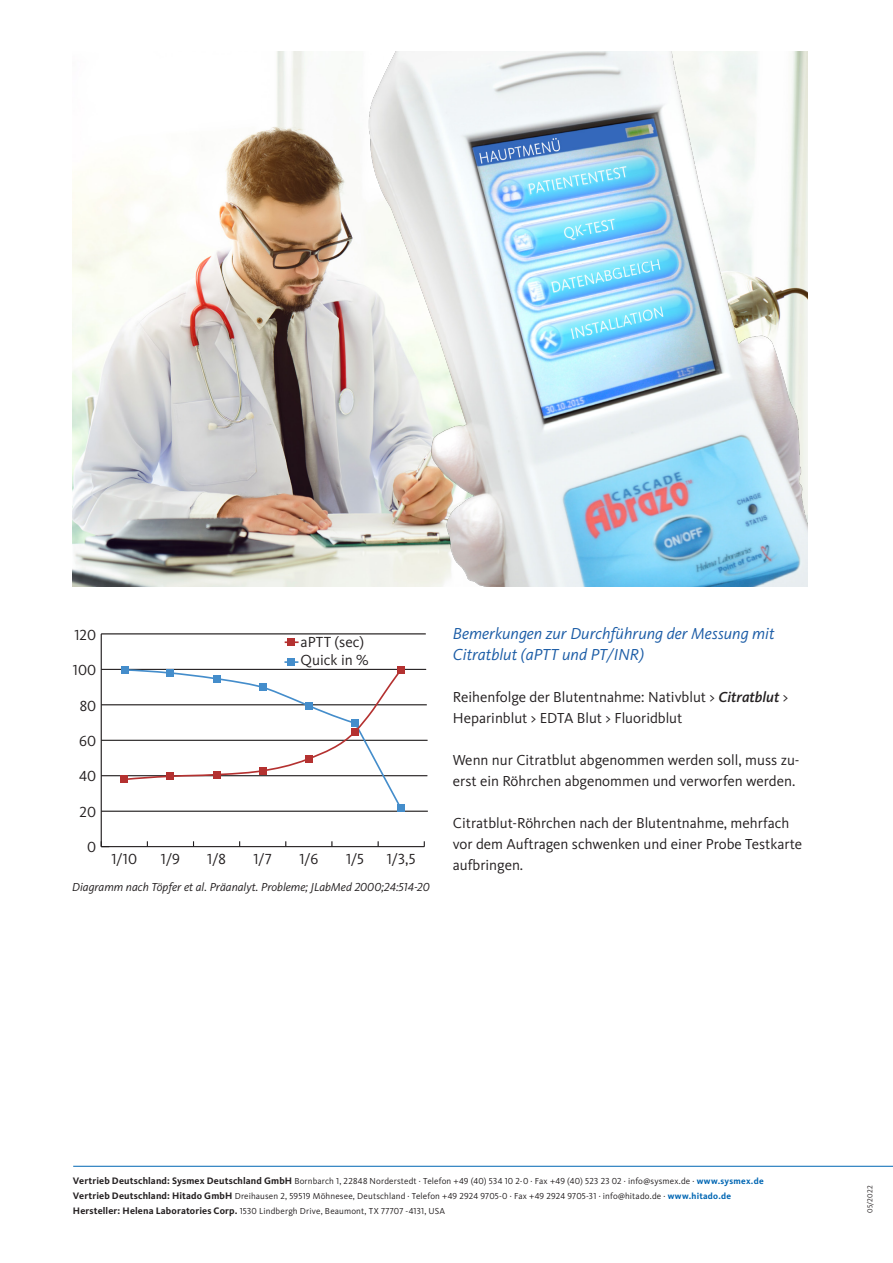
<style>
.page{position:relative;width:893px;height:1263px;background:#fff}
.page>*{position:absolute;margin:0;border:0;box-sizing:border-box;transform-origin:0 0}
.t1{font:italic 16.5px/21px "Kievit Pro";color:#1b5ca6}
.t2{font:15.15px/18.1px "Kievit Pro";color:#231f20}
.t3{font:15px/21px "Kievit Pro";color:#231f20}
.t4{font:italic 12px "Kievit Pro";color:#231f20}
.Address_Bold_6_5_10{font:9px "Kievit Pro";letter-spacing:.015em;color:#231f20}
.Print_standard_5{font:7.5px "Kievit Pro";letter-spacing:.02em;color:#231f20}
.s1{font-weight:500;font-style:italic}
.s2{font-weight:700;font-size:9.75px}
.s3{font-weight:700;color:#0166b3}
</style>
<div class="page">
<img style="left:72px;top:136px;width:176px;height:451px">
<img style="left:248px;top:51px;width:560px;height:536px">
<hr style="left:101px;top:846px;width:323px;height:1px;background:#231f20">
<hr style="left:101px;top:634px;width:1px;height:213px;background:#231f20">
<hr style="left:101px;top:811px;width:326px;height:1px;background:#231f20">
<hr style="left:101px;top:775px;width:326px;height:1px;background:#231f20">
<hr style="left:101px;top:740px;width:326px;height:1px;background:#231f20">
<hr style="left:101px;top:704px;width:326px;height:1px;background:#231f20">
<hr style="left:101px;top:669px;width:325px;height:1px;background:#231f20">
<hr style="left:101px;top:633px;width:325px;height:1px;background:#231f20">
<div style="left:120px;top:775px;width:8px;height:8px;background:#b43130"></div>
<div style="left:397px;top:666px;width:8px;height:8px;background:#b43130"></div>
<div style="left:397px;top:804px;width:8px;height:8px;background:#448dcb"></div>
<div style="left:121px;top:666px;width:7px;height:8px;background:#448dcb"></div>
<div style="left:288px;top:658px;width:7px;height:8px;background:#448dcb"></div>
<div style="left:288px;top:638px;width:7px;height:8px;background:#b43130"></div>
<svg style="left:285px;top:641px;width:14px;height:2px"></svg>
<svg style="left:122px;top:661px;width:281px;height:143px"></svg>
<hr style="left:73px;top:1166px;width:820px;height:1px;background:#0166b3">
<p class="t2" style="left:301px;top:633px;width:70px">aPTT (sec)<br>Quick in %</p>
<p class="t1" style="left:453px;top:623px;width:323px">Bemerkungen zur Durchführung der Messung mit<br>Citratblut (aPTT und PT/INR)</p>
<p class="t3" style="left:453px;top:686px;width:337px">Reihenfolge der Blutentnahme: Nativblut &gt; <span class="s1">Citratblut</span> &gt;<br>Heparinblut &gt; EDTA Blut &gt; Fluoridblut</p>
<p class="t3" style="left:453px;top:749px;width:348px">Wenn nur Citratblut abgenommen werden soll, muss zu&shy;erst ein Röhrchen abgenommen und verworfen werden.</p>
<p class="t3" style="left:453px;top:812px;width:351px">Citratblut-Röhrchen nach der Blutentnahme, mehrfach vor dem Auftragen schwenken und einer Probe Testkarte aufbringen.</p>
<p class="t4" style="left:72px;top:880px;width:359px">Diagramm nach Töpfer et al. Präanalyt. Probleme; JLabMed 2000;24:514-20</p>
<p class="t2" style="left:74px;top:625px;width:23px">120</p>
<p class="t2" style="left:73px;top:661px;width:25px">100</p>
<p class="t2" style="left:80px;top:696px;width:18px">80</p>
<p class="t2" style="left:79px;top:732px;width:18px">60</p>
<p class="t2" style="left:79px;top:767px;width:19px">40</p>
<p class="t2" style="left:80px;top:803px;width:18px">20</p>
<p class="t2" style="left:87px;top:838px;width:11px">0</p>
<p class="t2" style="left:111px;top:849px;width:27px">1/10</p>
<p class="t2" style="left:161px;top:849px;width:21px">1/9</p>
<p class="t2" style="left:207px;top:849px;width:20px">1/8</p>
<p class="t2" style="left:253px;top:849px;width:20px">1/7</p>
<p class="t2" style="left:299px;top:849px;width:21px">1/6</p>
<p class="t2" style="left:346px;top:849px;width:19px">1/5</p>
<p class="t2" style="left:387px;top:849px;width:30px">1/3,5</p>
<p class="Address_Bold_6_5_10" style="left:73px;top:1175px;width:692px"><span class="s2">Vertrieb Deutschland: Sysmex Deutschland GmbH</span> Bornbarch 1, 22848 Norderstedt · Telefon +49 (40) 534 10 2-0 · Fax +49 (40) 523 23 02 · info@sysmex.de · <span class="s3">www.sysmex.de</span></p>
<p class="Address_Bold_6_5_10" style="left:73px;top:1190px;width:660px"><span class="s2">Vertrieb Deutschland: Hitado GmbH</span> Dreihausen 2, 59519 Möhnesee, Deutschland · Telefon +49 2924 9705-0 · Fax +49 2924 9705-31 · info@hitado.de · <span class="s3">www.hitado.de</span></p>
<p class="Address_Bold_6_5_10" style="left:73px;top:1205px;width:374px"><span class="s2">Hersteller: Helena Laboratories Corp.</span> 1530 Lindbergh Drive, Beaumont, TX 77707 -4131, USA</p>
<p class="Print_standard_5" style="left:865px;top:1213px;width:29px;rotate:-90deg">05/2022</p>
</div>
